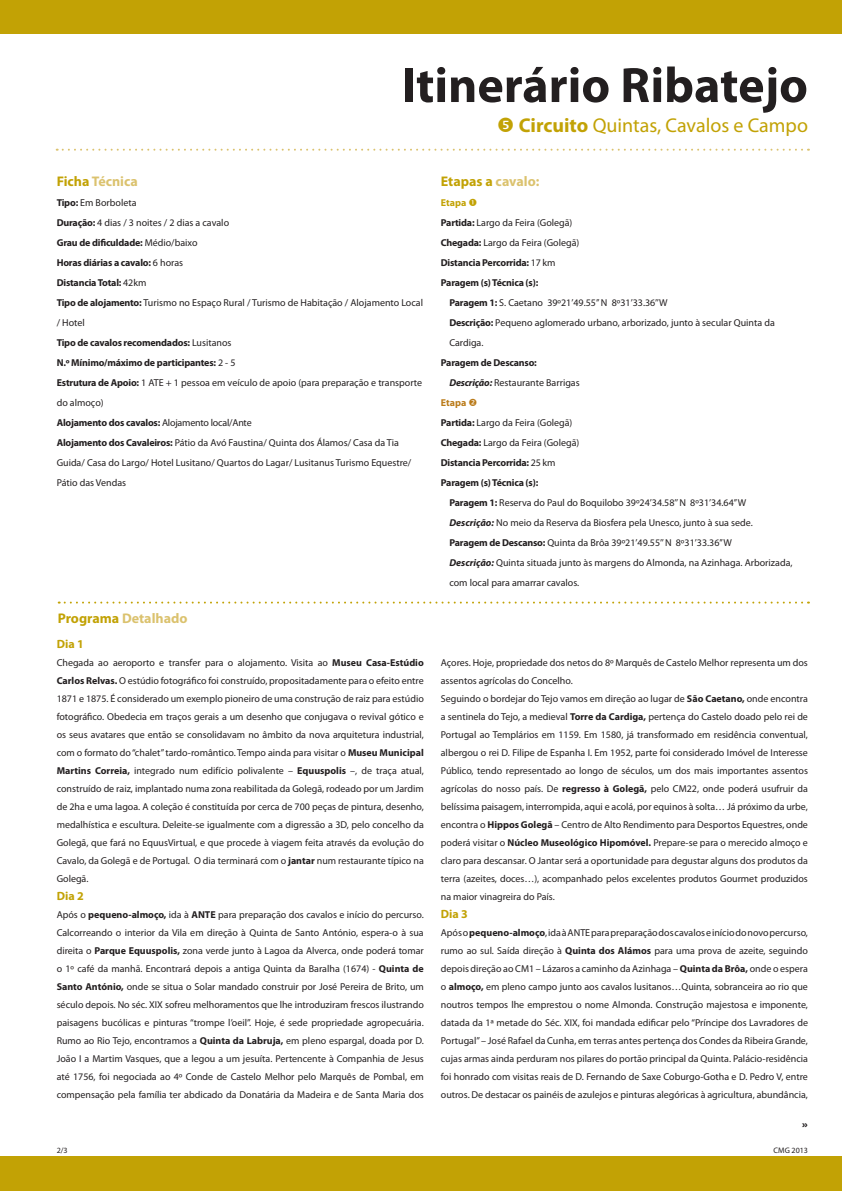
<style>
.page{position:relative;width:842px;height:1191px;background:#fff}
.page>*{position:absolute;margin:0;border:0;box-sizing:border-box;transform-origin:0 0}
.t1{font:700 50px "Myriad Pro";color:#231f20}
.t2{font:20px "Myriad Pro";color:#c2a205}
.t3{font:700 14px "Myriad Pro";color:#dbc26e}
.t4{font:700 14px "Myriad Pro";color:#c2a205}
.t5{font:700 12px "Myriad Pro";color:#c2a205}
.t6{font:700 12px "Humanist 521 BT";color:#231f20}
.t7{font:10px/18px "Myriad Pro";color:#231f20}
.t8{font:700 10px/20px "Myriad Pro";letter-spacing:-.02em;color:#231f20}
.t9{font:700 10px "Myriad Pro";color:#231f20}
.t10{font:700 10px "Myriad Pro";color:#ba7b1a}
.t11{font:8px "Myriad Pro";color:#231f20}
.s1{font-weight:700}
.s2{color:#c2a205}
.s3{font-weight:400}
.s4{color:#dbc26e}
.s5{font-weight:700;font-style:italic}
</style>
<div class="page">
<div style="left:0;top:0;width:842px;height:33px;background:#c2a205"></div>
<div style="left:0;top:1157px;width:842px;height:34px;background:#c2a205"></div>
<svg style="left:57px;top:149px;width:752px;height:2px"></svg>
<svg style="left:59px;top:601px;width:750px;height:2px"></svg>
<h1 class="t1" style="left:401px;top:53px;width:408px">Itinerário Ribatejo</h1>
<h2 class="t2" style="left:519px;top:113px;width:291px"><span class="s1">Circuito</span> Quintas, Cavalos e Campo</h2>
<h3 class="t3" style="left:57px;top:172px;width:83px"><span class="s2">Ficha</span> Técnica</h3>
<p class="t7" style="left:57px;top:192px;width:368px;line-height:20px"><span class="s1">Tipo:</span> Em Borboleta<br><span class="s1">Duração:</span> 4 dias / 3 noites / 2 dias a cavalo<br><span class="s1">Grau de dificuldade:</span> Médio/baixo<br><span class="s1">Horas diárias a cavalo:</span> 6 horas<br><span class="s1">Distancia Total:</span> 42km<br><span class="s1">Tipo de alojamento:</span> Turismo no Espaço Rural / Turismo de Habitação / Alojamento Local / Hotel<br><span class="s1">Tipo de cavalos recomendados:</span> Lusitanos<br><span class="s1">N.º Mínimo/máximo de participantes:</span> 2 - 5<br><span class="s1">Estrutura de Apoio:</span> 1 ATE + 1 pessoa em veículo de apoio (para preparação e transporte do almoço)<br><span class="s1">Alojamento dos cavalos:</span> Alojamento local/Ante<br><span class="s1">Alojamento dos Cavaleiros:</span> Pátio da Avó Faustina/ Quinta dos Álamos/ Casa da Tia Guida/ Casa do Largo/ Hotel Lusitano/ Quartos do Lagar/ Lusitanus Turismo Equestre/ Pátio das Vendas</p>
<h3 class="t3" style="left:58px;top:609px;width:131px"><span class="s2">Programa</span> Detalhado</h3>
<p class="t5" style="left:57px;top:635px;width:29px">Dia 1</p>
<p class="t7" style="left:57px;top:653px;width:369px;text-align:justify">Chegada ao aeroporto e transfer para o alojamento. Visita ao <span class="s1">Museu Casa-Estúdio Carlos Relvas.</span> O estúdio fotográfico foi construído, propositadamente para o efeito entre 1871 e 1875. É considerado um exemplo pioneiro de uma construção de raiz para estúdio fotográfico. Obedecia em traços gerais a um desenho que conjugava o revival gótico e os seus avatares que então se consolidavam no âmbito da nova arquitetura industrial, com o formato do “chalet” tardo-romântico. Tempo ainda para visitar o <span class="s1">Museu Municipal Martins Correia,</span> integrado num edifício polivalente – <span class="s1">Equuspolis</span> –, de traça atual, construído de raiz, implantado numa zona reabilitada da Golegã, rodeado por um Jardim de 2ha e uma lagoa. A coleção é constituída por cerca de 700 peças de pintura, desenho, medalhística e escultura. Deleite-se igualmente com a digressão a 3D, pelo concelho da Golegã, que fará no EquusVirtual, e que procede à viagem feita através da evolução do Cavalo, da Golegã e de Portugal. O dia terminará com o <span class="s1">jantar</span> num restaurante típico na Golegã.</p>
<p class="t5" style="left:57px;top:887px;width:29px">Dia 2</p>
<p class="t9" style="left:57px;top:907px;width:142px"><span class="s3">Após o</span> pequeno-almoço, <span class="s3">ida à</span> ANTE</p>
<p class="t7" style="left:57px;top:905px;width:369px;text-align:justify;text-indent:161px">para preparação dos cavalos e início do percurso.<br>Calcorreando o interior da Vila em direção à Quinta de Santo António, espera-o à sua direita o <span class="s1">Parque Equuspolis,</span> zona verde junto à Lagoa da Alverca, onde poderá tomar o 1º café da manhã. Encontrará depois a antiga Quinta da Baralha (1674) - <span class="s1">Quinta de Santo António,</span> onde se situa o Solar mandado construir por José Pereira de Brito, um século depois. No séc. XIX sofreu melhoramentos que lhe introduziram frescos ilustrando paisagens bucólicas e pinturas “trompe l’oeil”. Hoje, é sede propriedade agropecuária.<br>Rumo ao Rio Tejo, encontramos a <span class="s1">Quinta da Labruja,</span> em pleno espargal, doada por D.<br>João I a Martim Vasques, que a legou a um jesuíta. Pertencente à Companhia de Jesus até 1756, foi negociada ao 4º Conde de Castelo Melhor pelo Marquês de Pombal, em compensação pela família ter abdicado da Donatária da Madeira e de Santa Maria dos</p>
<p class="t11" style="left:57px;top:1145px;width:12px">2/3</p>
<h3 class="t4" style="left:441px;top:172px;width:100px">Etapas a <span class="s4">cavalo:</span></h3>
<p class="t8" style="left:441px;top:192px;width:140px"><span class="s2">Etapa<br></span>Partida: <span class="s3">Largo da Feira (Golegã)<br></span>Chegada: <span class="s3">Largo da Feira (Golegã)<br></span>Distancia Percorrida: <span class="s3">17 km<br></span>Paragem (s) Técnica (s):</p>
<p class="t7" style="left:449px;top:292px;width:327px;line-height:20px"><span class="s1">Paragem 1:</span> S. Caetano 39º21’49.55’’ N 8º31’33.36’’W<br><span class="s1">Descrição:</span> Pequeno aglomerado urbano, arborizado, junto à secular Quinta da<br>Cardiga.</p>
<p class="t8" style="left:441px;top:352px;width:98px">Paragem de Descanso:</p>
<p class="t7" style="left:449px;top:373px;width:132px"><span class="s5">Descrição:</span> Restaurante Barrigas</p>
<p class="t10" style="left:441px;top:396px;width:27px">Etapa</p>
<p class="t7" style="left:441px;top:413px;width:133px"><span class="s1">Partida:</span> Largo da Feira (Golegã)</p>
<p class="t7" style="left:441px;top:433px;width:140px"><span class="s1">Chegada:</span> Largo da Feira (Golegã)</p>
<p class="t8" style="left:441px;top:452px;width:116px">Distancia Percorrida: <span class="s3">25 km</span></p>
<p class="t8" style="left:441px;top:472px;width:99px">Paragem (s) Técnica (s):</p>
<p class="t7" style="left:449px;top:493px;width:298px"><span class="s1">Paragem 1:</span> Reserva do Paul do Boquilobo 39º24’34.58’’ N 8º31’34.64’’W</p>
<p class="t7" style="left:449px;top:513px;width:305px"><span class="s5">Descrição:</span> No meio da Reserva da Biosfera pela Unesco, junto à sua sede.</p>
<p class="t7" style="left:449px;top:533px;width:284px"><span class="s1">Paragem de Descanso:</span> Quinta da Brôa 39º21’49.55’’ N 8º31’33.36’’W</p>
<p class="t7" style="left:449px;top:553px;width:345px"><span class="s5">Descrição:</span> Quinta situada junto às margens do Almonda, na Azinhaga. Arborizada,</p>
<p class="t7" style="left:449px;top:573px;width:131px">com local para amarrar cavalos.</p>
<p class="t7" style="left:441px;top:653px;width:369px">Açores. Hoje, propriedade dos netos do 8º Marquês de Castelo Melhor representa um dos assentos agrícolas do Concelho.<br>Seguindo o bordejar do Tejo vamos em direção ao lugar de <span class="s1">São Caetano,</span> onde encontra a sentinela do Tejo, a medieval <span class="s1">Torre da Cardiga,</span> pertença do Castelo doado pelo rei de Portugal ao Templários em 1159. Em 1580, já transformado em residência conventual, albergou o rei D. Filipe de Espanha I. Em 1952, parte foi considerado Imóvel de Interesse Público, tendo representado ao longo de séculos, um dos mais importantes assentos agrícolas do nosso país. De <span class="s1">regresso à Golegã,</span> pelo CM22, onde poderá usufruir da belíssima paisagem, interrompida, aqui e acolá, por equinos à solta… Já próximo da urbe, encontra o <span class="s1">Hippos Golegã</span> – Centro de Alto Rendimento para Desportos Equestres, onde poderá visitar o <span class="s1">Núcleo Museológico Hipomóvel.</span> Prepare-se para o merecido almoço e claro para descansar. O Jantar será a oportunidade para degustar alguns dos produtos da terra (azeites, doces…), acompanhado pelos excelentes produtos Gourmet produzidos na maior vinagreira do País.</p>
<p class="t5" style="left:441px;top:905px;width:29px">Dia 3</p>
<p class="t7" style="left:441px;top:923px;width:369px;text-align:justify">Após o <span class="s1">pequeno-almoço</span>, ida à ANTE para preparação dos cavalos e início do novo percurso, rumo ao sul. Saída direção à <span class="s1">Quinta dos Alámos</span> para uma prova de azeite, seguindo depois direção ao CM1 – Lázaros a caminho da Azinhaga – <span class="s1">Quinta da Brôa,</span> onde o espera o <span class="s1">almoço,</span> em pleno campo junto aos cavalos lusitanos…Quinta, sobranceira ao rio que noutros tempos lhe emprestou o nome Almonda. Construção majestosa e imponente, datada da 1ª metade do Séc. XIX, foi mandada edificar pelo “Príncipe dos Lavradores de Portugal” – José Rafael da Cunha, em terras antes pertença dos Condes da Ribeira Grande, cujas armas ainda perduram nos pilares do portão principal da Quinta. Palácio-residência foi honrado com visitas reais de D. Fernando de Saxe Coburgo-Gotha e D. Pedro V, entre outros. De destacar os painéis de azulejos e pinturas alegóricas à agricultura, abundância,</p>
<p class="t6" style="left:802px;top:1116px;width:8px">»</p>
<p class="t11" style="left:774px;top:1145px;width:36px">CMG 2013</p>
</div>
